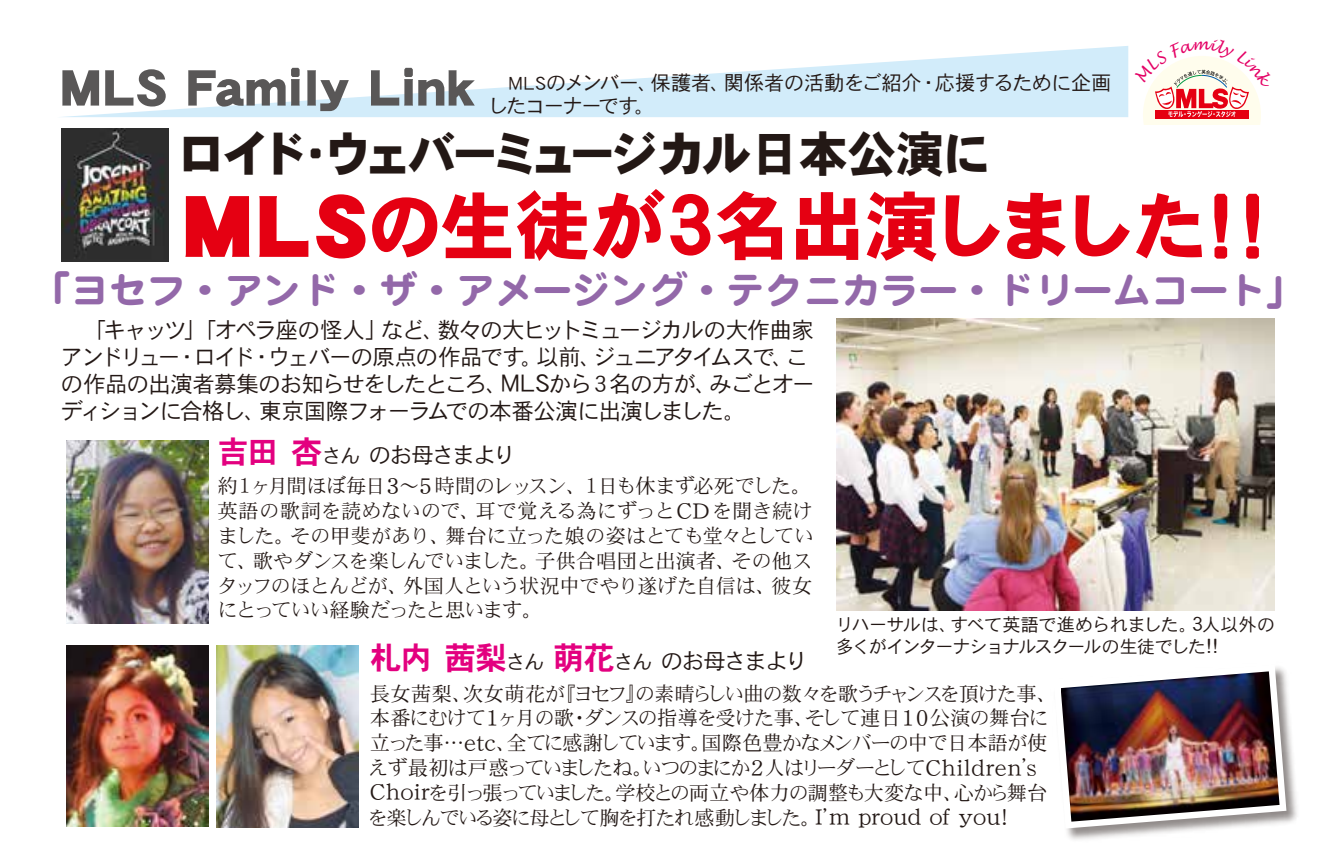
<style>
.page{position:relative;width:1340px;height:862px;background:#fff}
.page>*{position:absolute;margin:0;border:0;box-sizing:border-box;transform-origin:0 0}
.t1{font:74.7px "DFHS Gothic Std W9";letter-spacing:-.02em;color:#e50012}
.t2{font:55.8px "DF Gothic Std W10";letter-spacing:-.02em;color:#595757}
.t3{font:48.38px "DFHS Gothic Std W9";letter-spacing:-.08em;color:#231815}
.t4{font:38.48px "DF Maru Gothic SB MP RKSJ H";color:#9368a9}
.t5{font:22.5px/27px "DFHS Gothic Std W3";letter-spacing:-.07em;color:#231815}
.t6{font:20.25px/24.8px "DFHS Mincho Std W3";letter-spacing:-.055em;color:#231815}
.t7{font:20.25px/24.8px "DFHS Mincho Std W3";letter-spacing:-.03em;color:#231815}
.t8{font:20.25px/22.5px "DFHS Gothic Std W3";letter-spacing:-.02em;color:#231815}
.t9{font:18px/21.6px "DFHS Gothic Std W3";letter-spacing:-.05em;color:#231815}
.s1{font-family:"DF Gothic Std W12";font-size:95.85px}
.s2{font-size:89.55px}
.s3{font-size:95.17px}
.s4{font-size:27px}
.s5{font-family:"DFHS Gothic Std W7";font-size:31.5px;color:#e3007f}
.s6{font-size:20.25px}
.s7{font-size:24.3px}
.s8{font-size:21.6px}
</style>
<div class="page">
<img style="left:1066px;top:678px;width:231px;height:162px">
<svg style="left:1066px;top:667px;width:220px;height:161px"></svg>
<svg style="left:63px;top:46px;width:1065px;height:71px"></svg>
<img style="left:1061px;top:671px;width:218px;height:150px">
<img style="left:61px;top:128px;width:108px;height:133px">
<img style="left:837px;top:318px;width:437px;height:292px">
<img style="left:216px;top:645px;width:142px;height:182px">
<img style="left:66px;top:645px;width:142px;height:180px">
<img style="left:66px;top:440px;width:142px;height:182px">
<svg style="left:1143px;top:56px;width:118px;height:68px"></svg>
<h2 class="t2" style="left:59px;top:56px;width:417px">MLS Family Link</h2>
<p class="t8" style="left:488px;top:71px;width:624px">　MLSのメンバー、保護者、関係者の活動をご紹介・応援するために企画したコーナーです。</p>
<h3 class="t3" style="left:177px;top:127px;width:814px">ロイド・ウェバーミュージカル日本公演に</h3>
<h1 class="t1" style="left:181px;top:185px;width:1089px"><span class="s1">MLS</span>の生徒が<span class="s2">3</span>名出演しました<span class="s3">!!</span></h1>
<h3 class="t4" style="left:31px;top:271px;width:1275px">「ヨセフ・アンド・ザ・アメージング・テクニカラー・ドリームコート」</h3>
<p class="t5" style="left:61px;top:316px;width:755px">　「キャッツ」「オペラ座の怪人」など、数々の大ヒットミュージカルの大作曲家アンドリュー・ロイド・ウェバーの原点の作品です。以前、ジュニアタイムスで、この作品の出演者募集のお知らせをしたところ、<span class="s4">MLS</span>から３名の方が、みごとオーディションに合格し、東京国際フォーラムでの本番公演に出演しました。</p>
<p class="t5" style="left:217px;top:441px;width:300px"><span class="s5">吉田杏</span><span class="s6">さん</span>のお母さまより</p>
<p class="t7" style="left:217px;top:473px;width:598px">約１ヶ月間ほぼ毎日<span class="s7">3</span>～<span class="s7">5</span> 時間のレッスン、１日も休まず必死でした。英語の歌詞を読めないので、耳で覚える為にずっと<span class="s7">CD</span>を聞き続けました。その甲斐があり、舞台に立った娘の姿はとても堂々としていて、歌やダンスを楽しんでいました。子供合唱団と出演者、その他スタッフのほとんどが、外国人という状況中でやり遂げた自信は、彼女にとっていい経験だったと思います。</p>
<p class="t5" style="left:370px;top:646px;width:439px"><span class="s5">札内茜梨</span><span class="s6">さん</span><span class="s5">萌花</span><span class="s6">さん</span>のお母さまより</p>
<p class="t9" style="left:836px;top:613px;width:441px">リハーサルは、すべて英語で進められました。<span class="s8">3</span>人以外の多くがインターナショナルスクールの生徒でした<span class="s8">!!</span></p>
<p class="t6" style="left:367px;top:680px;width:691px">長女茜梨、次女萌花が『ヨセフ』の素晴らしい曲の数々を歌うチャンスを頂けた事、本番にむけて<span class="s7">1</span>ヶ月の歌・ダンスの指導を受けた事、そして連日<span class="s7">10</span>公演の舞台に立った事…<span class="s7">etc</span>、全てに感謝しています。国際色豊かなメンバーの中で日本語が使えず最初は戸惑っていましたね。いつのまにか<span class="s7">2</span>人はリーダーとして<span class="s7">Children</span>’<span class="s7">s Choir</span>を引っ張っていました。学校との両立や体力の調整も大変な中、心から舞台を楽しんでいる姿に母として胸を打たれ感動しました。<span class="s7">I</span>’<span class="s7">m proud of you!</span></p>
</div>
